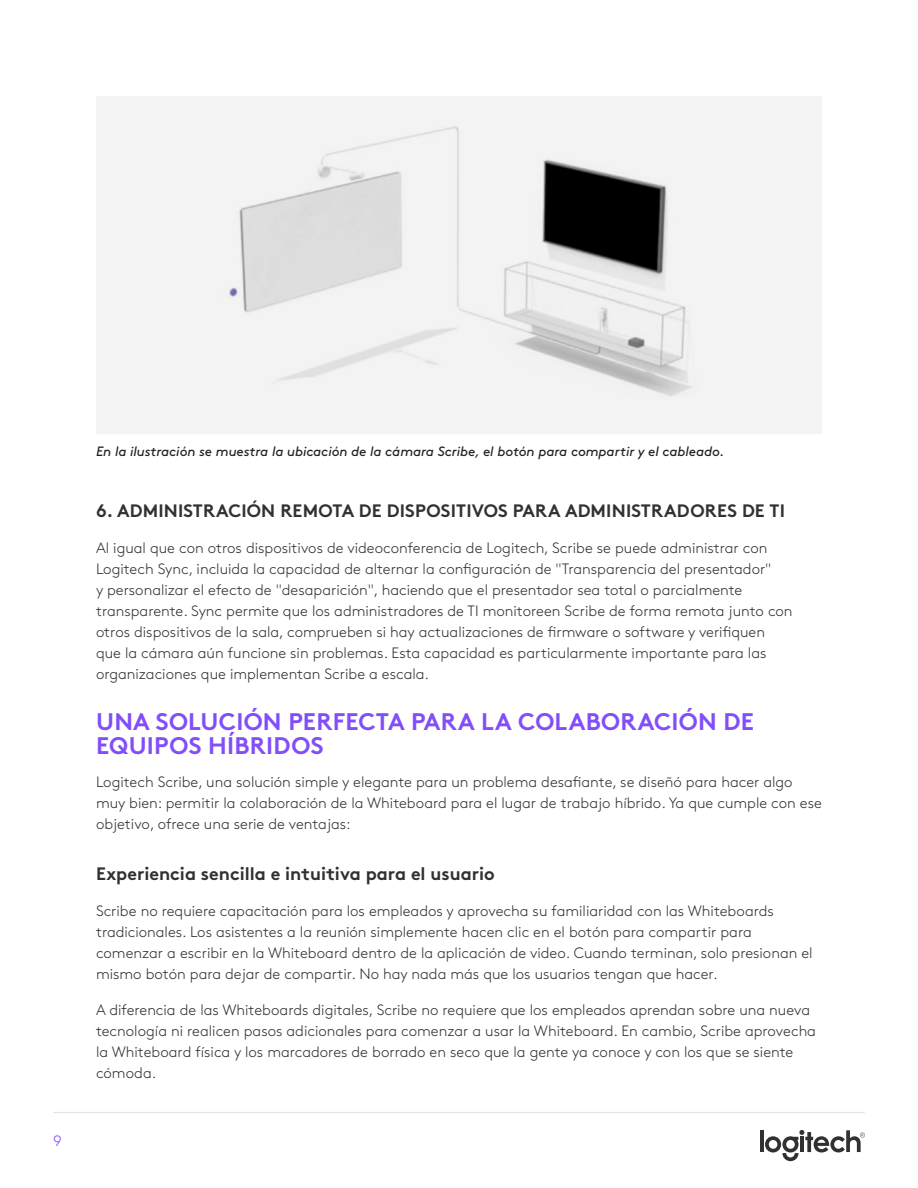
<style>
.page{position:relative;width:918px;height:1188px;background:#fff}
.page>*{position:absolute;margin:0;border:0;box-sizing:border-box;transform-origin:0 0}
.t1{font:700 24px/24px "Brown Pro";letter-spacing:.01em;color:#814efa}
.t2{font:700 18px "Brown Pro";letter-spacing:.01em;color:#2f3132}
.t3{font:300 15px/21px "Brown Pro";color:#2f3132}
.t4{font:300 15px "Brown Pro";color:#814efa}
.t5{font:italic 13.5px "Brown Pro";letter-spacing:-.005em;color:#231f20}
</style>
<div class="page">
<hr style="left:760px;top:1130px;width:4px;height:22px;background:#2f3132">
<svg style="left:765px;top:1130px;width:100px;height:31px"></svg>
<hr style="left:800px;top:1137px;width:4px;height:15px;background:#2f3132">
<hr style="left:53px;top:1112px;width:812px;height:1px;background:#e1e2e3">
<div style="left:96px;top:96px;width:726px;height:337px;background:#f3f3f3"></div>
<img style="left:229px;top:126px;width:463px;height:270px">
<p class="t4" style="left:53px;top:1130px;width:10px">9</p>
<p class="t5" style="left:96px;top:441px;width:630px">En la ilustración se muestra la ubicación de la cámara Scribe, el botón para compartir y el cableado.</p>
<p class="t2" style="left:96px;top:497px;width:691px">6. ADMINISTRACIÓN REMOTA DE DISPOSITIVOS PARA ADMINISTRADORES DE TI</p>
<p class="t3" style="left:96px;top:537px;width:698px">Al igual que con otros dispositivos de videoconferencia de Logitech, Scribe se puede administrar con Logitech Sync, incluida la capacidad de alternar la configuración de "Transparencia del presentador"<br>y personalizar el efecto de "desaparición", haciendo que el presentador sea total o parcialmente transparente. Sync permite que los administradores de TI monitoreen Scribe de forma remota junto con otros dispositivos de la sala, comprueben si hay actualizaciones de firmware o software y verifiquen que la cámara aún funcione sin problemas. Esta capacidad es particularmente importante para las organizaciones que implementan Scribe a escala.</p>
<h1 class="t1" style="left:96px;top:707px;width:659px">UNA SOLUCIÓN PERFECTA PARA LA COLABORACIÓN DE<br>EQUIPOS HÍBRIDOS</h1>
<p class="t3" style="left:96px;top:771px;width:727px">Logitech Scribe, una solución simple y elegante para un problema desafiante, se diseñó para hacer algo muy bien: permitir la colaboración de la Whiteboard para el lugar de trabajo híbrido. Ya que cumple con ese objetivo, ofrece una serie de ventajas:</p>
<p class="t2" style="left:96px;top:860px;width:400px">Experiencia sencilla e intuitiva para el usuario</p>
<p class="t3" style="left:96px;top:900px;width:718px">Scribe no requiere capacitación para los empleados y aprovecha su familiaridad con las Whiteboards tradicionales. Los asistentes a la reunión simplemente hacen clic en el botón para compartir para comenzar a escribir en la Whiteboard dentro de la aplicación de video. Cuando terminan, solo presionan el mismo botón para dejar de compartir. No hay nada más que los usuarios tengan que hacer.</p>
<p class="t3" style="left:96px;top:999px;width:722px">A diferencia de las Whiteboards digitales, Scribe no requiere que los empleados aprendan sobre una nueva tecnología ni realicen pasos adicionales para comenzar a usar la Whiteboard. En cambio, Scribe aprovecha la Whiteboard física y los marcadores de borrado en seco que la gente ya conoce y con los que se siente cómoda.</p>
</div>
